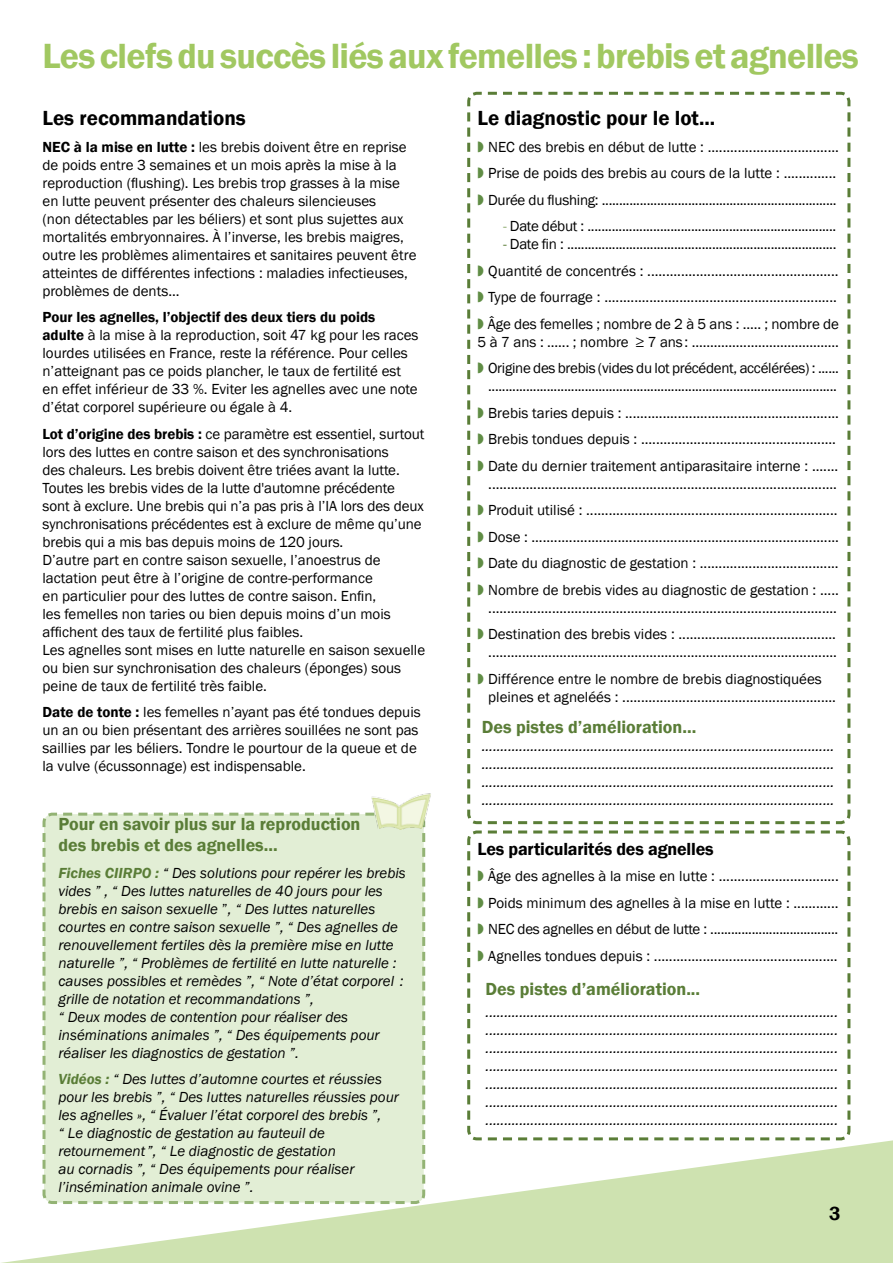
<style>
.page{position:relative;width:893px;height:1263px;background:#fff}
.page>*{position:absolute;margin:0;border:0;box-sizing:border-box;transform-origin:0 0}
.t1{font:600 36px "Franklin Gothic";letter-spacing:-.02em;color:#a1c861}
.t2{font:600 21px "Franklin Gothic";color:#000}
.t3{font:600 19.5px "Franklin Gothic";color:#000}
.t4{font:600 18px/21px "Franklin Gothic";color:#5a7d37}
.t5{font:600 18px "Franklin Gothic";letter-spacing:-.01em;color:#000}
.t6{font:15px/18px "Franklin Gothic";color:#000}
.t7{font:italic 15px/18px "Franklin Gothic";color:#000}
.t8{font:15px/26.5px "Franklin Gothic";letter-spacing:-.02em;color:#000}
.s1{font-weight:600}
.s2{color:#608d45}
.s3{color:#8eac70}
.s4{color:#5a7d37}
.s5{font-weight:600;color:#5a7d37}
.s6{font-style:normal}
</style>
<div class="page">
<svg style="left:467px;top:91px;width:384px;height:734px"></svg>
<svg style="left:467px;top:830px;width:384px;height:310px"></svg>
<div style="left:42px;top:812px;width:384px;height:328px;background:#e2eed5"></div>
<svg style="left:1px;top:1140px;width:892px;height:123px;fill:#cee2b0"></svg>
<img style="left:370px;top:793px;width:61px;height:37px">
<h1 class="t1" style="left:43px;top:34px;width:818px">Les clefs du succès liés aux femelles : brebis et agnelles</h1>
<h2 class="t2" style="left:43px;top:105px;width:205px">Les recommandations</h2>
<p class="t6" style="left:43px;top:138px;width:375px"><span class="s1">NEC à la mise en lutte :</span> les brebis doivent être en reprise de poids entre 3 semaines et un mois après la mise à la reproduction (flushing). Les brebis trop grasses à la mise en lutte peuvent présenter des chaleurs silencieuses<br>(non détectables par les béliers) et sont plus sujettes aux mortalités embryonnaires. À l’inverse, les brebis maigres, outre les problèmes alimentaires et sanitaires peuvent être atteintes de différentes infections : maladies infectieuses, problèmes de dents...</p>
<p class="t6" style="left:43px;top:309px;width:377px"><span class="s1">Pour les agnelles, l’objectif des deux tiers du poids adulte</span> à la mise à la reproduction, soit 47 kg pour les races lourdes utilisées en France, reste la référence. Pour celles n’atteignant pas ce poids plancher, le taux de fertilité est en effet inférieur de 33 %. Eviter les agnelles avec une note d’état corporel supérieure ou égale à 4.</p>
<p class="t6" style="left:43px;top:425px;width:384px"><span class="s1">Lot d’origine des brebis :</span> ce paramètre est essentiel, surtout lors des luttes en contre saison et des synchronisations<br>des chaleurs. Les brebis doivent être triées avant la lutte.<br>Toutes les brebis vides de la lutte d'automne précédente sont à exclure. Une brebis qui n’a pas pris à l’IA lors des deux synchronisations précédentes est à exclure de même qu’une brebis qui a mis bas depuis moins de 120 jours.<br>D’autre part en contre saison sexuelle, l’anoestrus de lactation peut être à l’origine de contre-performance<br>en particulier pour des luttes de contre saison. Enfin,<br>les femelles non taries ou bien depuis moins d’un mois affichent des taux de fertilité plus faibles.<br>Les agnelles sont mises en lutte naturelle en saison sexuelle ou bien sur synchronisation des chaleurs (éponges) sous peine de taux de fertilité très faible.</p>
<p class="t6" style="left:43px;top:704px;width:380px"><span class="s1">Date de tonte :</span> les femelles n’ayant pas été tondues depuis un an ou bien présentant des arrières souillées ne sont pas saillies par les béliers. Tondre le pourtour de la queue et de la vulve (écussonnage) est indispensable.</p>
<h2 class="t2" style="left:477px;top:105px;width:239px">Le diagnostic pour le lot...</h2>
<p class="t6" style="left:477px;top:134px;width:363px;line-height:26.5px"><span class="s2">◗</span> NEC des brebis en début de lutte : ................................... <span class="s2">◗</span> Prise de poids des brebis au cours de la lutte : .............. <span class="s2">◗</span> Durée du flushing: ....................................................................</p>
<p class="t8" style="left:503px;top:213px;width:335px"><span class="s3">-</span> Date début : ........................................................................</p>
<p class="t6" style="left:477px;top:231px;width:363px;line-height:26.5px;text-indent:26px"><span class="s4">-</span> Date fin : .............................................................................. <span class="s2">◗</span> Quantité de concentrés : ................................................... <span class="s2">◗</span> Type de fourrage : .............................................................. <span class="s2">◗</span> Âge des femelles ; nombre de 2 à 5 ans : ..... ; nombre de</p>
<p class="t8" style="left:477px;top:329px;width:363px">5 à 7 ans : ...... ; nombre ≥ 7 ans: ........................................ <span class="s2">◗</span> Origine des brebis (vides du lot précédent, accélérées) : ......</p>
<p class="t6" style="left:477px;top:373px;width:363px;line-height:26.5px;text-align:center">.....................................................................................................<br><span class="s2">◗</span> Brebis taries depuis : ......................................................... <span class="s2">◗</span> Brebis tondues depuis : .................................................... <span class="s2">◗</span> Date du dernier traitement antiparasitaire interne : .......</p>
<p class="t6" style="left:477px;top:471px;width:363px;line-height:26.5px;text-align:center">.............................................................................................<br><span class="s2">◗</span> Produit utilisé : ................................................................... <span class="s2">◗</span> Dose : .................................................................................. <span class="s2">◗</span> Date du diagnostic de gestation : ..................................... <span class="s2">◗</span> Nombre de brebis vides au diagnostic de gestation : .....</p>
<p class="t6" style="left:477px;top:595px;width:361px;line-height:26.5px;text-align:right">.............................................................................................<br><span class="s2">◗</span> Destination des brebis vides : ..........................................</p>
<p class="t6" style="left:477px;top:639px;width:361px;line-height:26.5px;text-indent:11px">............................................................................................. <span class="s2">◗</span> Différence entre le nombre de brebis diagnostiquées</p>
<p class="t6" style="left:488px;top:688px;width:349px">pleines et agneléés : .........................................................</p>
<p class="t4" style="left:482px;top:716px;width:216px">Des pistes d’amélioration...</p>
<p class="t7" style="left:482px;top:737px;width:354px;text-align:justify">.............................................................................................. .............................................................................................. .............................................................................................. ..............................................................................................</p>
<p class="t4" style="left:58px;top:814px;width:304px">Pour en savoir plus sur la reproduction des brebis et des agnelles...</p>
<p class="t7" style="left:58px;top:864px;width:349px"><span class="s5">Fiches CIIRPO :</span> “ Des solutions pour repérer les brebis vides ” , “ Des luttes naturelles de 40 jours pour les brebis en saison sexuelle <span class="s6">”</span>, “ Des luttes naturelles courtes en contre saison sexuelle ”, “ Des agnelles de renouvellement fertiles dès la première mise en lutte naturelle ”, “ Problèmes de fertilité en lutte naturelle : causes possibles et remèdes ”, “ Note d’état corporel : grille de notation et recommandations ”,<br>“ Deux modes de contention pour réaliser des inséminations animales ”, “ Des équipements pour réaliser les diagnostics de gestation ”.</p>
<p class="t7" style="left:58px;top:1070px;width:342px"><span class="s5">Vidéos :</span> “ Des luttes d’automne courtes et réussies pour les brebis ”, “ Des luttes naturelles réussies pour les agnelles », “ Évaluer l’état corporel des brebis ”,<br>“ Le diagnostic de gestation au fauteuil de retournement”, “ Le diagnostic de gestation<br>au cornadis ”, “ Des équipements pour réaliser l’insémination animale ovine ”.</p>
<p class="t5" style="left:477px;top:837px;width:238px">Les particularités des agnelles</p>
<p class="t6" style="left:477px;top:863px;width:363px;line-height:26.5px;text-align:justify"><span class="s2">◗</span> Âge des agnelles à la mise en lutte : ................................ <span class="s2">◗</span> Poids minimum des agnelles à la mise en lutte : ............ <span class="s2">◗</span> NEC des agnelles en début de lutte : ..................................... <span class="s2">◗</span> Agnelles tondues depuis : .................................................</p>
<p class="t4" style="left:486px;top:979px;width:216px">Des pistes d’amélioration...</p>
<p class="t7" style="left:486px;top:1003px;width:354px;text-align:justify">.............................................................................................. .............................................................................................. .............................................................................................. .............................................................................................. .............................................................................................. .............................................................................................. ..............................................................................................</p>
<h3 class="t3" style="left:829px;top:1202px;width:13px">3</h3>
</div>
